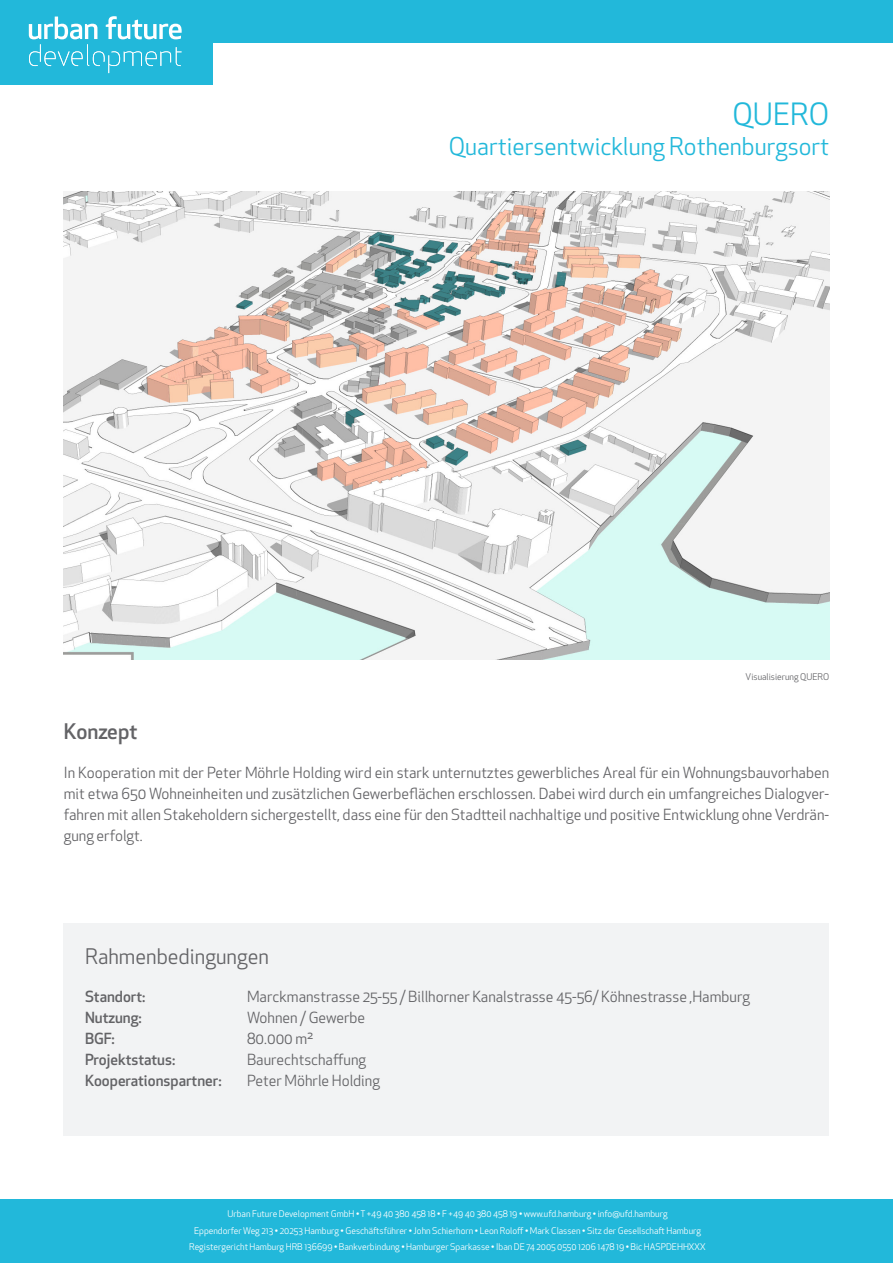
<style>
.page{position:relative;width:893px;height:1263px;background:#fff}
.page>*{position:absolute;margin:0;border:0;box-sizing:border-box;transform-origin:0 0}
.t1{font:30px "Apex New";color:#22b8da}
.t2{font:24px "Apex New";color:#22b8da}
.t3{font:21px "Apex New";color:#636366}
.t4{font:500 21px "Apex New";color:#636366}
.t5{font:15px/21px "Apex New";color:#636366;text-align:justify}
.t6{font:500 15px "Apex New";color:#636366}
.t7{font:9px "Apex New";color:#fff}
.t8{font:9px "Apex New";color:#636366}
</style>
<div class="page">
<div style="left:0;top:1199px;width:893px;height:64px;background:#22b8da"></div>
<div style="left:0;top:0;width:893px;height:43px;background:#22b8da"></div>
<div style="left:0;top:43px;width:213px;height:42px;background:#22b8da"></div>
<svg style="left:29px;top:16px;width:153px;height:57px"></svg>
<div style="left:64px;top:923px;width:765px;height:212px;background:#f2f3f4"></div>
<img style="left:64px;top:191px;width:765px;height:468px">
<p class="t1" style="left:733px;top:95px;width:98px">QUERO</p>
<p class="t2" style="left:449px;top:131px;width:382px">Quartiersentwicklung Rothenburgsort</p>
<p class="t8" style="left:746px;top:671px;width:85px">Visualisierung QUERO</p>
<p class="t4" style="left:64px;top:717px;width:75px">Konzept</p>
<p class="t5" style="left:64px;top:762px;width:767px">In Kooperation mit der Peter Möhrle Holding wird ein stark unternutztes gewerbliches Areal für ein Wohnungsbauvorhaben mit etwa 650 Wohneinheiten und zusätzlichen Gewerbeflächen erschlossen. Dabei wird durch ein umfangreiches Dialogver&shy;fahren mit allen Stakeholdern sichergestellt, dass eine für den Stadtteil nachhaltige und positive Entwicklung ohne Verdrän&shy;gung erfolgt.</p>
<p class="t3" style="left:85px;top:943px;width:185px">Rahmenbedingungen</p>
<p class="t6" style="left:85px;top:986px;width:62px">Standort:</p>
<p class="t5" style="left:247px;top:986px;width:505px">Marckmanstrasse 25-55 / Billhorner Kanalstrasse 45-56/ Köhnestrasse ,Hamburg</p>
<p class="t6" style="left:85px;top:1007px;width:58px">Nutzung:</p>
<p class="t5" style="left:247px;top:1007px;width:120px">Wohnen / Gewerbe</p>
<p class="t6" style="left:85px;top:1028px;width:31px">BGF:</p>
<p class="t5" style="left:247px;top:1028px;width:68px">80.000 m²</p>
<p class="t6" style="left:85px;top:1049px;width:92px">Projektstatus:</p>
<p class="t5" style="left:247px;top:1049px;width:121px">Baurechtschaffung</p>
<p class="t6" style="left:85px;top:1070px;width:138px">Kooperationspartner:</p>
<p class="t5" style="left:247px;top:1070px;width:134px">Peter Möhrle Holding</p>
<p class="t7" style="left:227px;top:1208px;width:442px">Urban Future Development GmbH • T +49 40 380 458 18 • F +49 40 380 458 19 • www.ufd.hamburg • info@ufd.hamburg</p>
<p class="t7" style="left:194px;top:1225px;width:508px">Eppendorfer Weg 213 • 20253 Hamburg • Geschäftsführer • John Schierhorn • Leon Roloff • Mark Classen • Sitz der Gesellschaft Hamburg</p>
<p class="t7" style="left:189px;top:1241px;width:518px">Registergericht Hamburg HRB 136699 • Bankverbindung • Hamburger Sparkasse • Iban DE 74 2005 0550 1206 1478 19 • Bic HASPDEHHXXX</p>
</div>
